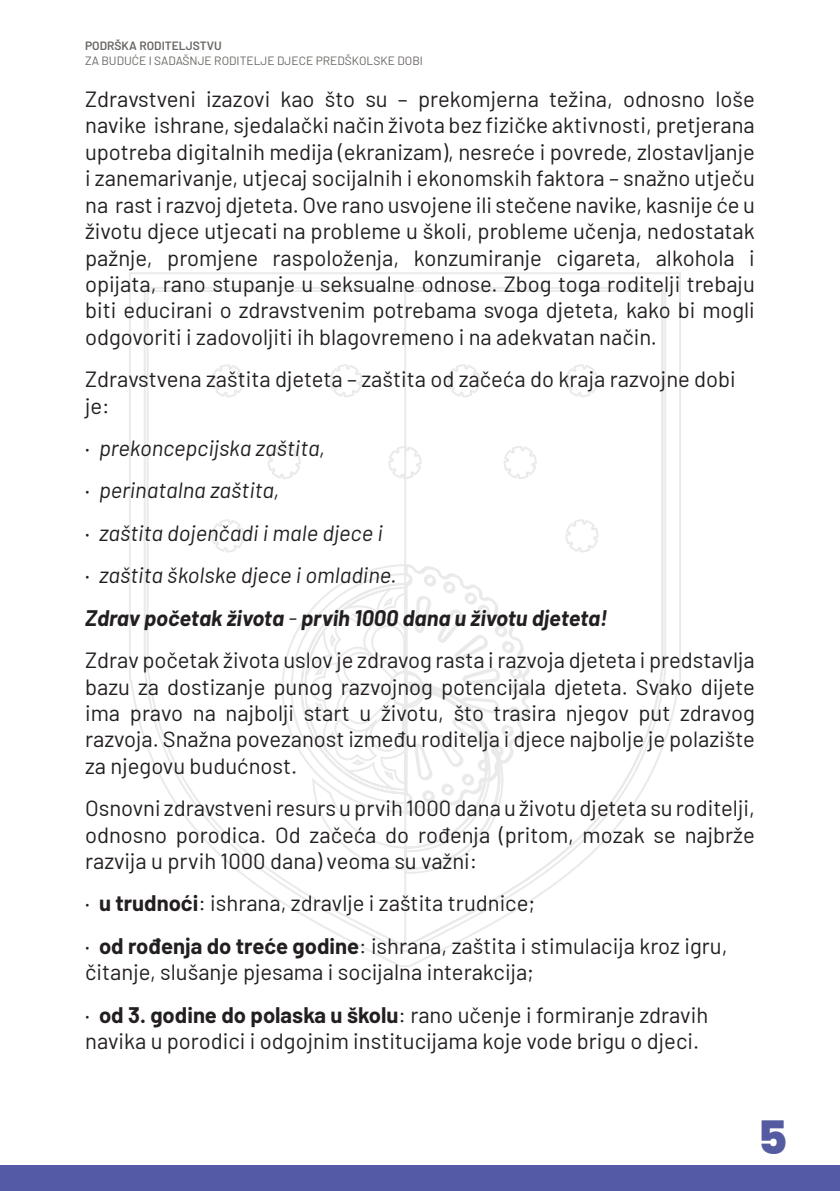
<style>
.page{position:relative;width:840px;height:1191px;background:#fff}
.page>*{position:absolute;margin:0;border:0;box-sizing:border-box;transform-origin:0 0}
.t1{font:800 46px "Poppins";color:#555ba0}
.t2{font:22px/26.4px "Barlow";color:#231f20;text-align:justify}
.t3{font:italic 22px "Barlow";color:#231f20}
.t4{font:italic 700 22px "Barlow";color:#231f20}
.t5{font:12px "Barlow";color:#696663}
.t6{font:600 12px "Barlow";color:#696663}
.s1{font-family:"Myriad Pro";font-style:normal}
.s2{font-weight:400}
.s3{font-family:"Myriad Pro"}
.s4{font-weight:700}
</style>
<div class="page">
<div style="left:0;top:1165px;width:839px;height:26px;background:#555aa7"></div>
<svg style="left:129px;top:272px;width:552px;height:695px"></svg>
<p class="t6" style="left:85px;top:37px;width:138px">PODRŠKA RODITELJSTVU</p>
<p class="t5" style="left:85px;top:52px;width:339px">ZA BUDUĆE I SADAŠNJE RODITELJE DJECE PREDŠKOLSKE DOBI</p>
<p class="t2" style="left:85px;top:84px;width:670px">Zdravstveni izazovi kao što su – prekomjerna težina, odnosno loše navike ishrane, sjedalački način života bez fizičke aktivnosti, pretjerana upotreba digitalnih medija (ekranizam), nesreće i povrede, zlostavljanje i zanemarivanje, utjecaj socijalnih i ekonomskih faktora – snažno utječu na rast i razvoj djeteta. Ove rano usvojene ili stečene navike, kasnije će u životu djece utjecati na probleme u školi, probleme učenja, nedostatak pažnje, promjene raspoloženja, konzumiranje cigareta, alkohola i opijata, rano stupanje u seksualne odnose. Zbog toga roditelji trebaju biti educirani o zdravstvenim potrebama svoga djeteta, kako bi mogli odgovoriti i zadovoljiti ih blagovremeno i na adekvatan način.</p>
<p class="t2" style="left:85px;top:364px;width:652px">Zdravstvena zaštita djeteta – zaštita od začeća do kraja razvojne dobi je:</p>
<p class="t3" style="left:85px;top:432px;width:241px"><span class="s1">∙</span> prekoncepcijska zaštita,</p>
<p class="t3" style="left:85px;top:474px;width:196px"><span class="s1">∙</span> perinatalna zaštita,</p>
<p class="t3" style="left:85px;top:517px;width:299px"><span class="s1">∙</span> zaštita dojenčadi i male djece i</p>
<p class="t3" style="left:85px;top:559px;width:313px"><span class="s1">∙</span> zaštita školske djece i omladine.</p>
<p class="t4" style="left:85px;top:601px;width:523px">Zdrav početak života <span class="s2">-</span> prvih 1000 dana u životu djeteta!</p>
<p class="t2" style="left:85px;top:645px;width:670px">Zdrav početak života uslov je zdravog rasta i razvoja djeteta i predstavlja bazu za dostizanje punog razvojnog potencijala djeteta. Svako dijete ima pravo na najbolji start u životu, što trasira njegov put zdravog razvoja. Snažna povezanost između roditelja i djece najbolje je polazište za njegovu budućnost.</p>
<p class="t2" style="left:85px;top:793px;width:670px">Osnovni zdravstveni resurs u prvih 1000 dana u životu djeteta su roditelji, odnosno porodica. Od začeća do rođenja (pritom, mozak se najbrže razvija u prvih 1000 dana) veoma su važni:</p>
<p class="t2" style="left:85px;top:888px;width:451px"><span class="s3">∙</span> <span class="s4">u trudnoći</span>: ishrana, zdravlje i zaštita trudnice;</p>
<p class="t2" style="left:85px;top:931px;width:643px"><span class="s3">∙</span> <span class="s4">od rođenja do treće godine</span>: ishrana, zaštita i stimulacija kroz igru, čitanje, slušanje pjesama i socijalna interakcija;</p>
<p class="t2" style="left:85px;top:999px;width:624px"><span class="s3">∙</span> <span class="s4">od 3. godine do polaska u školu</span>: rano učenje i formiranje zdravih navika u porodici i odgojnim institucijama koje vode brigu o djeci.</p>
<h1 class="t1" style="left:756px;top:1111px;width:32px">5</h1>
</div>
